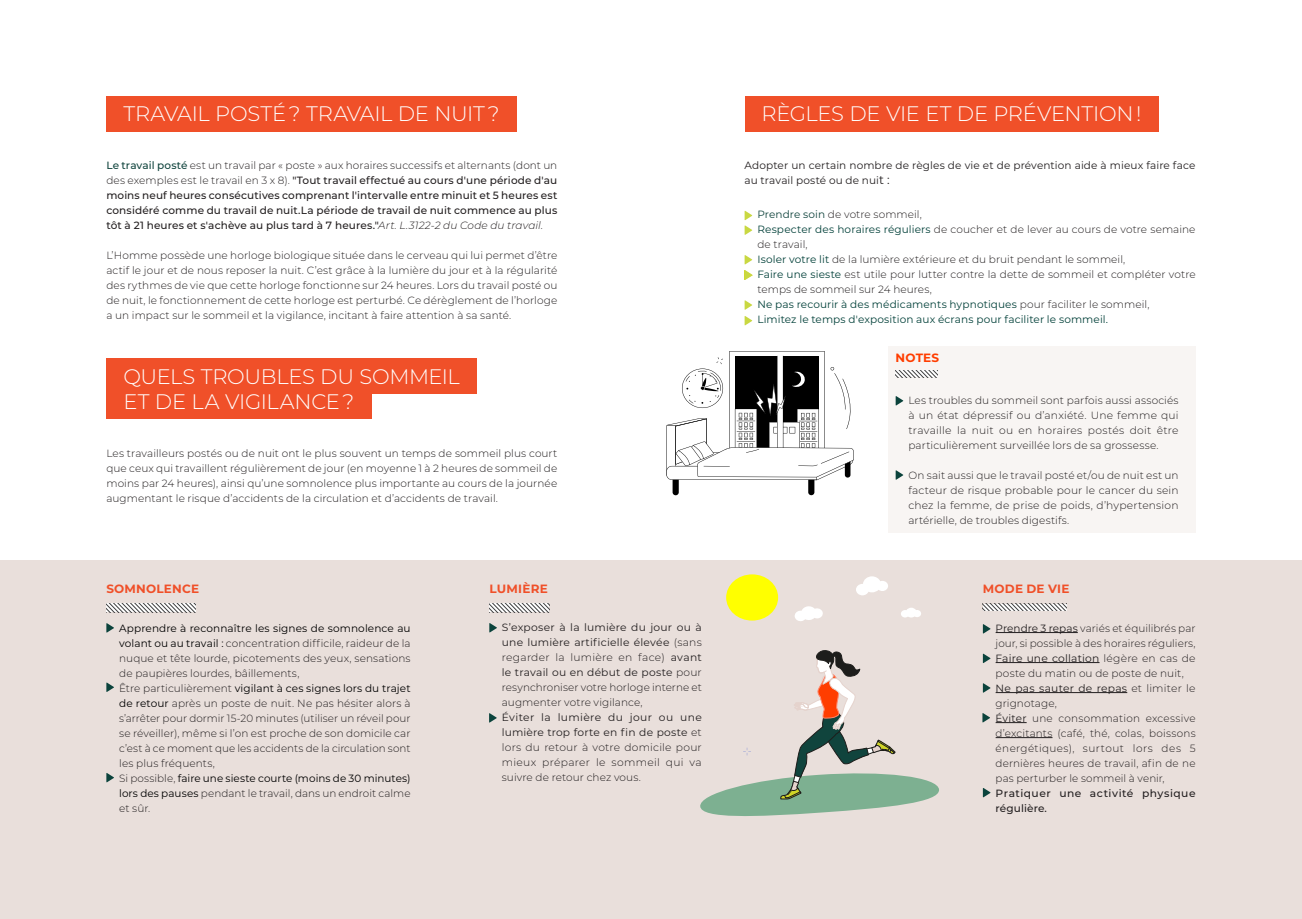
<style>
.page{position:relative;width:1302px;height:919px;background:#fff}
.page>*{position:absolute;margin:0;border:0;box-sizing:border-box;transform-origin:0 0}
.t1{font:300 21px/25.2px "Montserrat";letter-spacing:-.01em;color:#fff}
.t2{font:700 12px "Montserrat";letter-spacing:.02em;color:#f05029}
.t3{font:700 12px "Montserrat";letter-spacing:.015em;color:#ff3d00}
.t4{font:300 10.5px/15px "Montserrat";letter-spacing:.01em;color:#231f20;text-align:justify}
.t5{font:500 10.5px/15px "Montserrat";letter-spacing:.01em;color:#231f20;text-align:justify}
.t6{font:10.5px/15px "Montserrat";letter-spacing:.01em;color:#231f20}
.t7{font:500 10.5px/15px "Montserrat";letter-spacing:.04em;color:#231f20}
.s1{color:#10443d}
.s2{font-weight:300}
.s3{font-weight:300;font-style:italic}
.s4{font-weight:400;color:#000}
.s5{font-weight:400}
.s6{font-size:12px}
.s7{font-weight:400;color:#10443d}
.s8{font-weight:400;color:#03413a}
</style>
<div class="page">
<div style="left:888px;top:346px;width:307px;height:186px;background:#f8f5f3"></div>
<div style="left:0;top:561px;width:1301px;height:357px;background:#e9dfdb"></div>
<svg style="left:895px;top:370px;width:43px;height:7px"></svg>
<div style="left:744px;top:96px;width:414px;height:36px;background:#f05029"></div>
<svg style="left:744px;top:270px;width:8px;height:10px"></svg>
<svg style="left:744px;top:300px;width:8px;height:10px"></svg>
<svg style="left:744px;top:316px;width:8px;height:9px"></svg>
<svg style="left:895px;top:396px;width:8px;height:9px"></svg>
<svg style="left:895px;top:470px;width:8px;height:9px"></svg>
<svg style="left:744px;top:255px;width:8px;height:9px"></svg>
<svg style="left:744px;top:211px;width:8px;height:24px"></svg>
<svg style="left:982px;top:603px;width:84px;height:7px"></svg>
<hr style="left:995px;top:632px;width:82px;height:1px;background:#231f20">
<hr style="left:995px;top:662px;width:104px;height:1px;background:#231f20">
<hr style="left:995px;top:692px;width:132px;height:1px;background:#231f20">
<hr style="left:995px;top:722px;width:31px;height:1px;background:#231f20">
<hr style="left:995px;top:737px;width:57px;height:1px;background:#231f20">
<svg style="left:982px;top:624px;width:8px;height:9px"></svg>
<svg style="left:982px;top:653px;width:8px;height:10px"></svg>
<svg style="left:982px;top:683px;width:8px;height:9px"></svg>
<svg style="left:982px;top:713px;width:7px;height:9px"></svg>
<svg style="left:982px;top:788px;width:8px;height:9px"></svg>
<svg style="left:489px;top:603px;width:60px;height:9px"></svg>
<svg style="left:489px;top:623px;width:8px;height:9px"></svg>
<svg style="left:489px;top:713px;width:7px;height:9px"></svg>
<svg style="left:106px;top:603px;width:90px;height:9px"></svg>
<svg style="left:106px;top:623px;width:8px;height:9px"></svg>
<svg style="left:106px;top:682px;width:8px;height:10px"></svg>
<svg style="left:106px;top:773px;width:8px;height:9px"></svg>
<svg style="left:795px;top:606px;width:28px;height:15px"></svg>
<svg style="left:856px;top:576px;width:32px;height:19px"></svg>
<svg style="left:901px;top:608px;width:20px;height:9px"></svg>
<div style="left:726px;top:574px;width:52px;height:46px;background:#ff0;border-radius:50%"></div>
<div style="left:106px;top:96px;width:410px;height:36px;background:#f05029"></div>
<div style="left:106px;top:358px;width:371px;height:36px;background:#f05029"></div>
<div style="left:106px;top:383px;width:265px;height:36px;background:#f05029"></div>
<div style="left:672px;top:470px;width:6px;height:25px;background:#000;border-radius:3px"></div>
<div style="left:808px;top:470px;width:6px;height:25px;background:#000;border-radius:3px"></div>
<svg style="left:666px;top:351px;width:187px;height:129px"></svg>
<svg style="left:700px;top:650px;width:239px;height:166px"></svg>
<h1 class="t1" style="left:123px;top:100px;width:377px">TRAVAIL POSTÉ ? TRAVAIL DE NUIT ?</h1>
<p class="t5" style="left:106px;top:157px;width:452px"><span class="s1">Le travail posté</span> <span class="s2">est un travail par « poste » aux horaires successifs et alternants (dont un des exemples est le travail en 3 x 8).</span> "Tout travail effectué au cours d'une période d'au moins neuf heures consécutives comprenant l'intervalle entre minuit et 5 heures est considéré comme du travail de nuit.La période de travail de nuit commence au plus tôt à 21 heures et s'achève au plus tard à 7 heures."<span class="s3">Art. L.3122-2 du Code du travail.</span></p>
<p class="t4" style="left:106px;top:247px;width:452px">L’Homme possède une horloge biologique située dans le cerveau qui lui permet d’être actif le jour et de nous reposer la nuit. C’est grâce à la lumière du jour et à la régularité des rythmes de vie que cette horloge fonctionne sur 24 heures. Lors du travail posté ou de nuit, le fonctionnement de cette horloge est perturbé. Ce dérèglement de l’horloge a un impact sur le sommeil et la vigilance, incitant à faire attention à sa santé.</p>
<h1 class="t1" style="left:123px;top:363px;width:338px">QUELS TROUBLES DU SOMMEIL<br>ET DE LA VIGILANCE ?</h1>
<p class="t4" style="left:106px;top:445px;width:452px">Les travailleurs postés ou de nuit ont le plus souvent un temps de sommeil plus court que ceux qui travaillent régulièrement de jour (en moyenne 1 à 2 heures de sommeil de moins par 24 heures), ainsi qu’une somnolence plus importante au cours de la journée augmentant le risque d’accidents de la circulation et d’accidents de travail.</p>
<p class="t2" style="left:106px;top:579px;width:94px">SOMNOLENCE</p>
<p class="t4" style="left:119px;top:620px;width:293px;text-align:left"><span class="s4">Apprendre à reconnaître les signes de somnolence au volant ou au travail :</span> concentration difficile, raideur de la nuque et tête lourde, picotements des yeux, sensations de paupières lourdes, bâillements,<br>Être particulièrement <span class="s4">vigilant à ces signes lors du trajet de retour</span> après un poste de nuit. Ne pas hésiter alors à s’arrêter pour dormir 15-20 minutes (utiliser un réveil pour se réveiller), même si l’on est proche de son domicile car c’est à ce moment que les accidents de la circulation sont les plus fréquents,<br>Si possible, <span class="s4">faire une sieste courte (moins de 30 minutes) lors des pauses</span> pendant le travail, dans un endroit calme et sûr.</p>
<p class="t2" style="left:489px;top:579px;width:60px">LUMIÈRE</p>
<p class="t4" style="left:502px;top:619px;width:201px"><span class="s5">S’exposer à la lumière du jour ou à une lumière artificielle élevée</span> (sans regarder la lumière en face) <span class="s5">avant le travail ou en début de poste</span> pour resynchroniser votre horloge interne et augmenter votre vigilance,</p>
<p class="t4" style="left:502px;top:709px;width:201px"><span class="s5">Éviter la lumière du jour ou une lumière trop forte en fin de poste</span> et lors du retour à votre domicile pour mieux préparer le sommeil qui va suivre de retour chez vous.</p>
<h1 class="t1" style="left:761px;top:100px;width:381px">RÈGLES DE VIE ET DE PRÉVENTION !</h1>
<p class="t6" style="left:744px;top:157px;width:452px">Adopter un certain nombre de règles de vie et de prévention aide à mieux faire face au travail posté ou de nui<span class="s6">t :</span></p>
<p class="t4" style="left:757px;top:206px;width:439px;text-align:left"><span class="s7">Prendre soin</span> de votre sommeil,<br><span class="s8">Respecter des horaires réguliers</span> de coucher et de lever au cours de votre semaine de travail,<br><span class="s8">Isoler votre lit</span> de la lumière extérieure et du bruit pendant le sommeil,<br><span class="s8">Faire une sieste</span> est utile pour lutter contre la dette de sommeil et compléter votre temps de sommeil sur 24 heures,<br><span class="s8">Ne pas recourir à des médicaments hypnotiques</span> pour faciliter le sommeil,<br><span class="s8">Limitez le temps d'exposition aux écrans pour faciliter le sommeil.</span></p>
<p class="t3" style="left:895px;top:348px;width:45px">NOTES</p>
<p class="t4" style="left:908px;top:392px;width:272px">Les troubles du sommeil sont parfois aussi associés à un état dépressif ou d’anxiété. Une femme qui travaille la nuit ou en horaires postés doit être particulièrement surveillée lors de sa grossesse.</p>
<p class="t4" style="left:908px;top:467px;width:272px">On sait aussi que le travail posté et/ou de nuit est un facteur de risque probable pour le cancer du sein chez la femme, de prise de poids, d’hypertension artérielle, de troubles digestifs.</p>
<p class="t2" style="left:982px;top:579px;width:88px">MODE DE VIE</p>
<p class="t4" style="left:995px;top:620px;width:201px;text-align:left"><span class="s5">Prendre 3 repas</span> variés et équilibrés par jour, si possible à des horaires réguliers, <span class="s5">Faire une collation</span> légère en cas de poste du matin ou de poste de nuit, <span class="s5">Ne pas sauter de repas</span> et limiter le grignotage,<br><span class="s5">Éviter</span> une consommation excessive d’excitants (café, thé, colas, boissons énergétiques), surtout lors des 5 dernières heures de travail, afin de ne pas perturber le sommeil à venir,</p>
<p class="t7" style="left:995px;top:784px;width:201px">Pratiquer une activité physique régulière.</p>
</div>
